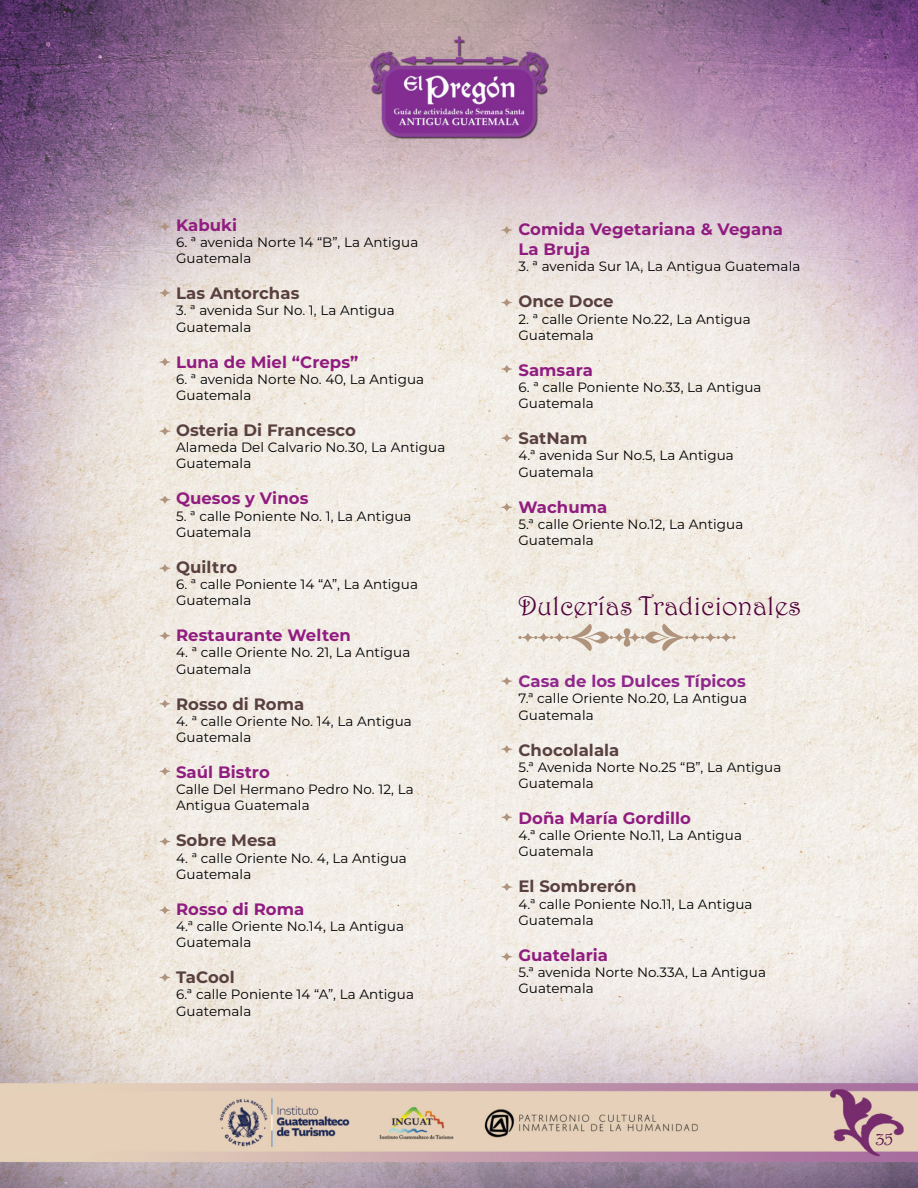
<style>
.page{position:relative;width:918px;height:1188px;background:#fff}
.page>*{position:absolute;margin:0;border:0;box-sizing:border-box;transform-origin:0 0}
.t1{font:27px "Harrington";letter-spacing:.005em;color:#51023b}
.t2{font:18px "Harrington";color:#51023b}
.t3{font:700 16.5px/19.8px "Montserrat";letter-spacing:.005em;color:#911c80}
.t4{font:700 16.5px "Montserrat";letter-spacing:.005em;color:#59403f}
.t5{font:700 16.5px "Montserrat";letter-spacing:.005em;color:#90278c}
.t6{font:13.5px/16.2px "Montserrat";letter-spacing:.005em;color:#000}
</style>
<div class="page">
<img style="left:0;top:0;width:918px;height:1188px">
<svg style="left:518px;top:622px;width:218px;height:31px;background:#e6ded3"></svg>
<svg style="left:159px;top:223px;width:12px;height:8px"></svg>
<svg style="left:159px;top:289px;width:12px;height:8px"></svg>
<svg style="left:159px;top:358px;width:12px;height:8px"></svg>
<svg style="left:159px;top:427px;width:12px;height:8px"></svg>
<svg style="left:159px;top:496px;width:12px;height:8px"></svg>
<svg style="left:159px;top:564px;width:12px;height:8px"></svg>
<svg style="left:159px;top:632px;width:12px;height:8px"></svg>
<svg style="left:159px;top:700px;width:12px;height:8px"></svg>
<svg style="left:159px;top:767px;width:12px;height:8px"></svg>
<svg style="left:159px;top:838px;width:12px;height:8px"></svg>
<svg style="left:159px;top:906px;width:12px;height:8px"></svg>
<svg style="left:159px;top:973px;width:12px;height:8px"></svg>
<svg style="left:501px;top:226px;width:11px;height:8px"></svg>
<svg style="left:501px;top:299px;width:11px;height:8px"></svg>
<svg style="left:501px;top:365px;width:11px;height:8px"></svg>
<svg style="left:501px;top:434px;width:11px;height:8px"></svg>
<svg style="left:501px;top:503px;width:11px;height:8px"></svg>
<svg style="left:501px;top:677px;width:11px;height:8px"></svg>
<svg style="left:501px;top:745px;width:11px;height:8px"></svg>
<svg style="left:501px;top:813px;width:11px;height:8px"></svg>
<svg style="left:501px;top:883px;width:11px;height:8px"></svg>
<svg style="left:501px;top:953px;width:11px;height:8px"></svg>
<p class="t3" style="left:176px;top:215px;width:63px">Kabuki</p>
<p class="t6" style="left:176px;top:234px;width:244px">6. ª avenida Norte 14 “B”, La Antigua<br>Guatemala</p>
<p class="t4" style="left:176px;top:284px;width:125px">Las Antorchas</p>
<p class="t6" style="left:176px;top:303px;width:220px">3. ª avenida Sur No. 1, La Antigua<br>Guatemala</p>
<p class="t3" style="left:176px;top:352px;width:184px">Luna de Miel “Creps”</p>
<p class="t6" style="left:176px;top:371px;width:250px">6. ª avenida Norte No. 40, La Antigua<br>Guatemala</p>
<p class="t4" style="left:176px;top:421px;width:182px">Osteria Di Francesco</p>
<p class="t6" style="left:176px;top:440px;width:271px">Alameda Del Calvario No.30, La Antigua<br>Guatemala</p>
<p class="t3" style="left:176px;top:489px;width:134px">Quesos y Vinos</p>
<p class="t6" style="left:176px;top:508px;width:237px">5. ª calle Poniente No. 1, La Antigua<br>Guatemala</p>
<p class="t4" style="left:176px;top:558px;width:63px">Quiltro</p>
<p class="t6" style="left:176px;top:576px;width:244px">6. ª calle Poniente 14 “A”, La Antigua<br>Guatemala</p>
<p class="t3" style="left:176px;top:626px;width:176px">Restaurante Welten</p>
<p class="t6" style="left:176px;top:645px;width:236px">4. ª calle Oriente No. 21, La Antigua<br>Guatemala</p>
<p class="t4" style="left:176px;top:695px;width:130px">Rosso di Roma</p>
<p class="t6" style="left:176px;top:713px;width:237px">4. ª calle Oriente No. 14, La Antigua<br>Guatemala</p>
<p class="t3" style="left:176px;top:762px;width:95px">Saúl Bistro</p>
<p class="t6" style="left:176px;top:782px;width:239px">Calle Del Hermano Pedro No. 12, La<br>Antigua Guatemala</p>
<p class="t4" style="left:176px;top:832px;width:102px">Sobre Mesa</p>
<p class="t6" style="left:176px;top:850px;width:232px">4. ª calle Oriente No. 4, La Antigua<br>Guatemala</p>
<p class="t3" style="left:176px;top:899px;width:130px">Rosso di Roma</p>
<p class="t6" style="left:176px;top:918px;width:229px">4.ª calle Oriente No.14, La Antigua<br>Guatemala</p>
<p class="t4" style="left:176px;top:968px;width:60px">TaCool</p>
<p class="t6" style="left:176px;top:987px;width:240px">6.ª calle Poniente 14 “A”, La Antigua<br>Guatemala</p>
<p class="t3" style="left:518px;top:220px;width:266px">Comida Vegetariana &amp; Vegana<br>La Bruja</p>
<p class="t6" style="left:518px;top:259px;width:283px">3. ª avenida Sur 1A, La Antigua Guatemala</p>
<p class="t4" style="left:518px;top:293px;width:97px">Once Doce</p>
<p class="t6" style="left:518px;top:311px;width:234px">2. ª calle Oriente No.22, La Antigua<br>Guatemala</p>
<p class="t3" style="left:518px;top:360px;width:76px">Samsara</p>
<p class="t6" style="left:518px;top:379px;width:245px">6. ª calle Poniente No.33, La Antigua<br>Guatemala</p>
<p class="t4" style="left:518px;top:429px;width:71px">SatNam</p>
<p class="t6" style="left:518px;top:448px;width:217px">4.ª avenida Sur No.5, La Antigua<br>Guatemala</p>
<p class="t3" style="left:518px;top:497px;width:90px">Wachuma</p>
<p class="t6" style="left:518px;top:516px;width:227px">5.ª calle Oriente No.12, La Antigua<br>Guatemala</p>
<h1 class="t1" style="left:518px;top:591px;width:284px">Dulcerías Tradicionales</h1>
<p class="t5" style="left:518px;top:672px;width:229px">Casa de los Dulces Típicos</p>
<p class="t6" style="left:518px;top:691px;width:230px">7.ª calle Oriente No.20, La Antigua<br>Guatemala</p>
<p class="t4" style="left:518px;top:741px;width:103px">Chocolalala</p>
<p class="t6" style="left:518px;top:759px;width:265px">5.ª Avenida Norte No.25 “B”, La Antigua<br>Guatemala</p>
<p class="t3" style="left:518px;top:808px;width:174px">Doña María Gordillo</p>
<p class="t6" style="left:518px;top:827px;width:225px">4.ª calle Oriente No.11, La Antigua<br>Guatemala</p>
<p class="t4" style="left:518px;top:877px;width:120px">El Sombrerón</p>
<p class="t6" style="left:518px;top:896px;width:236px">4.ª calle Poniente No.11, La Antigua<br>Guatemala</p>
<p class="t3" style="left:518px;top:945px;width:91px">Guatelaria</p>
<p class="t6" style="left:518px;top:964px;width:249px">5.ª avenida Norte No.33A, La Antigua<br>Guatemala</p>
<h2 class="t2" style="left:876px;top:1129px;width:19px">35</h2>
</div>
